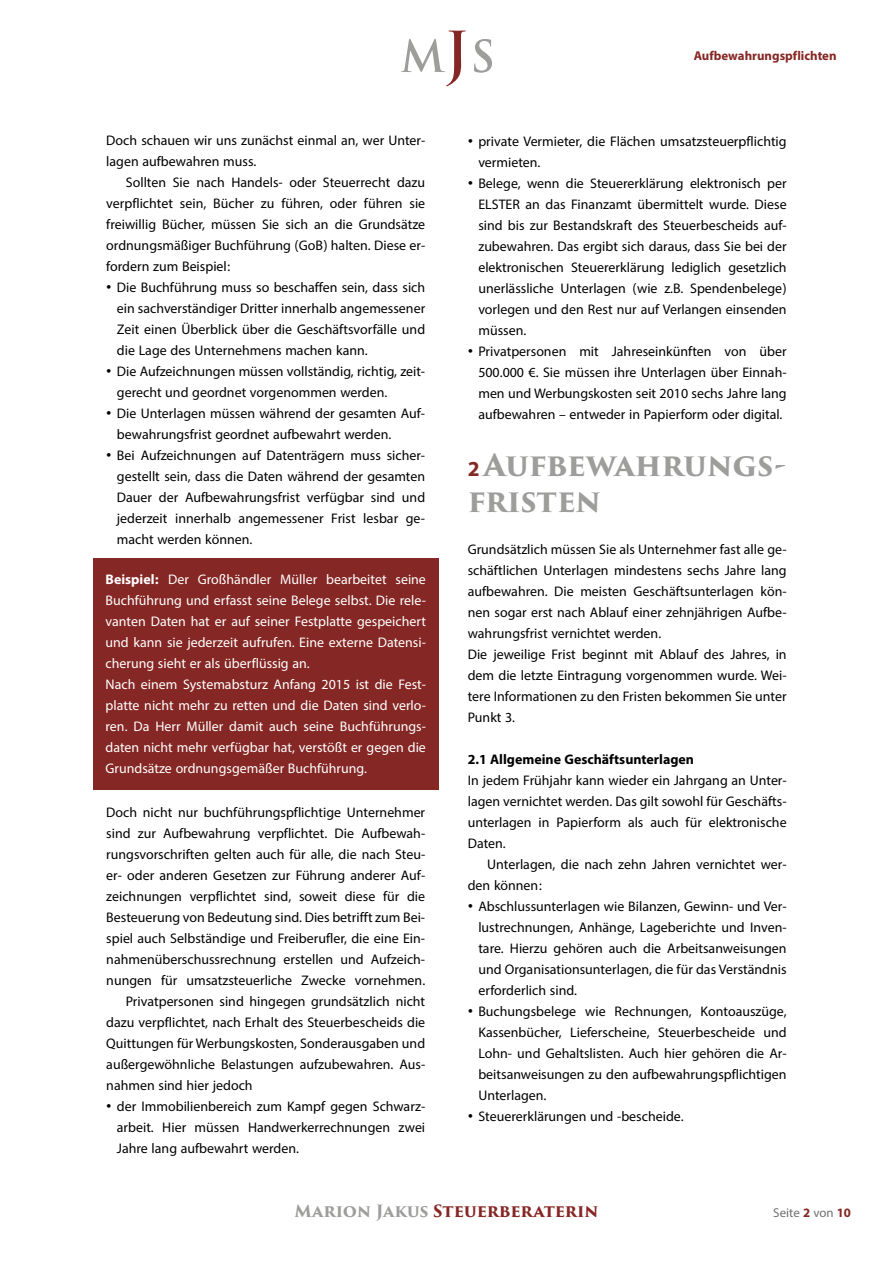
<style>
.page{position:relative;width:893px;height:1263px;background:#fff}
.page>*{position:absolute;margin:0;border:0;box-sizing:border-box;transform-origin:0 0}
.t1{font:700 30px/36px "Trajan Pro 3";letter-spacing:-.01em;color:#9d9d9c}
.t2{font:19.5px/21px "Myriad Arabic";color:#000;text-align:justify}
.t3{font:19.5px/21px "Myriad Arabic";color:#fff}
.t4{font:700 19.5px "Myriad Arabic";color:#000}
.t5{font:700 18px "Myriad Arabic";color:#852724}
.t6{font:18px "Myriad Arabic";color:#706f6f}
.t7{font:700 16.5px "Trajan Pro 3";letter-spacing:-.01em;color:#852724}
.s1{font-family:"Neutra Text"}
.s2{font-weight:700}
.s3{font-family:"Myriad Arabic";color:#852724}
.s4{color:#9d9d9c}
.s5{font-weight:700;color:#852724}
</style>
<div class="page">
<svg style="left:401px;top:31px;width:65px;height:55px"></svg>
<svg style="left:474px;top:39px;width:18px;height:34px"></svg>
<div style="left:93px;top:558px;width:346px;height:232px;background:#852724"></div>
<p class="t2" style="left:106px;top:130px;width:320px">Doch schauen wir uns zunächst einmal an, wer Unter&shy;lagen aufbewahren muss.</p>
<p class="t2" style="left:106px;top:172px;width:320px;text-indent:20px">Sollten Sie nach Handels- oder Steuerrecht dazu verpflichtet sein, Bücher zu führen, oder führen sie freiwillig Bücher, müssen Sie sich an die Grundsätze ordnungsmäßiger Buchführung (GoB) halten. Diese er&shy;fordern zum Beispiel:</p>
<p class="t2" style="left:117px;top:277px;width:310px;text-indent:-11px"><span class="s1">•</span> Die Buchführung muss so beschaffen sein, dass sich ein sachverständiger Dritter innerhalb angemessener Zeit einen Überblick über die Geschäftsvorfälle und die Lage des Unternehmens machen kann.</p>
<p class="t2" style="left:117px;top:361px;width:310px;text-indent:-11px"><span class="s1">•</span> Die Aufzeichnungen müssen vollständig, richtig, zeit&shy;gerecht und geordnet vorgenommen werden.</p>
<p class="t2" style="left:117px;top:403px;width:310px;text-indent:-11px"><span class="s1">•</span> Die Unterlagen müssen während der gesamten Auf&shy;bewahrungsfrist geordnet aufbewahrt werden.</p>
<p class="t2" style="left:117px;top:445px;width:310px;text-indent:-11px"><span class="s1">•</span> Bei Aufzeichnungen auf Datenträgern muss sicher&shy;gestellt sein, dass die Daten während der gesamten Dauer der Aufbewahrungsfrist verfügbar sind und jederzeit innerhalb angemessener Frist lesbar ge&shy;macht werden können.</p>
<p class="t3" style="left:106px;top:569px;width:322px"><span class="s2">Beispiel:</span> Der Großhändler Müller bearbeitet seine Buchführung und erfasst seine Belege selbst. Die rele&shy;vanten Daten hat er auf seiner Festplatte gespeichert und kann sie jederzeit aufrufen. Eine externe Datensi&shy;cherung sieht er als überflüssig an.<br>Nach einem Systemabsturz Anfang 2015 ist die Fest&shy;platte nicht mehr zu retten und die Daten sind verlo&shy;ren. Da Herr Müller damit auch seine Buchführungs&shy;daten nicht mehr verfügbar hat, verstößt er gegen die Grundsätze ordnungsgemäßer Buchführung.</p>
<p class="t2" style="left:106px;top:802px;width:320px">Doch nicht nur buchführungspflichtige Unternehmer</p>
<p class="t2" style="left:106px;top:823px;width:320px">sind zur Aufbewahrung verpflichtet. Die Aufbewah-</p>
<p class="t2" style="left:106px;top:844px;width:320px">rungsvorschriften gelten auch für alle, die nach Steu-</p>
<p class="t2" style="left:106px;top:865px;width:320px">er- oder anderen Gesetzen zur Führung anderer Auf-</p>
<p class="t2" style="left:106px;top:886px;width:320px">zeichnungen verpflichtet sind, soweit diese für die</p>
<p class="t2" style="left:106px;top:907px;width:320px">Besteuerung von Bedeutung sind. Dies betrifft zum Bei-</p>
<p class="t2" style="left:106px;top:928px;width:320px">spiel auch Selbständige und Freiberufler, die eine Ein-</p>
<p class="t2" style="left:106px;top:949px;width:320px">nahmenüberschussrechnung erstellen und Aufzeich-</p>
<p class="t2" style="left:106px;top:970px;width:320px">nungen für umsatzsteuerliche Zwecke vornehmen.</p>
<p class="t2" style="left:126px;top:991px;width:301px">Privatpersonen sind hingegen grundsätzlich nicht</p>
<p class="t2" style="left:106px;top:1012px;width:320px">dazu verpflichtet, nach Erhalt des Steuerbescheids die</p>
<p class="t2" style="left:106px;top:1033px;width:320px">Quittungen für Werbungskosten, Sonderausgaben und</p>
<p class="t2" style="left:106px;top:1054px;width:320px">außergewöhnliche Belastungen aufzubewahren. Aus-</p>
<p class="t2" style="left:106px;top:1075px;width:148px">nahmen sind hier jedoch</p>
<p class="t2" style="left:117px;top:1096px;width:310px;text-indent:-11px"><span class="s1">•</span> der Immobilienbereich zum Kampf gegen Schwarz&shy;arbeit. Hier müssen Handwerkerrechnungen zwei Jahre lang aufbewahrt werden.</p>
<p class="t5" style="left:694px;top:43px;width:144px">Aufbewahrungspflichten</p>
<p class="t2" style="left:478px;top:130px;width:310px;text-indent:-11px"><span class="s1">•</span> private Vermieter, die Flächen umsatzsteuerpflichtig vermieten.</p>
<p class="t2" style="left:478px;top:172px;width:310px;text-indent:-11px"><span class="s1">•</span> Belege, wenn die Steuererklärung elektronisch per ELSTER an das Finanzamt übermittelt wurde. Diese sind bis zur Bestandskraft des Steuerbescheids auf&shy;zubewahren. Das ergibt sich daraus, dass Sie bei der elektronischen Steuererklärung lediglich gesetzlich unerlässliche Unterlagen (wie z.B. Spendenbelege) vorlegen und den Rest nur auf Verlangen einsenden müssen.</p>
<p class="t2" style="left:468px;top:340px;width:320px;text-align:center"><span class="s1">•</span> Privatpersonen mit Jahreseinkünften von über 500.000 €. Sie müssen ihre Unterlagen über Einnah&shy;men und Werbungskosten seit 2010 sechs Jahre lang aufbewahren – entweder in Papierform oder digital.</p>
<h1 class="t1" style="left:468px;top:447px;width:320px"><span class="s3">2</span> Aufbewahrungs&shy;fristen</h1>
<p class="t2" style="left:468px;top:538px;width:320px;text-align:left">Grundsätzlich müssen Sie als Unternehmer fast alle ge&shy;schäftlichen Unterlagen mindestens sechs Jahre lang aufbewahren. Die meisten Geschäftsunterlagen kön&shy;nen sogar erst nach Ablauf einer zehnjährigen Aufbe&shy;wahrungsfrist vernichtet werden.<br>Die jeweilige Frist beginnt mit Ablauf des Jahres, in dem die letzte Eintragung vorgenommen wurde. Wei&shy;tere Informationen zu den Fristen bekommen Sie unter Punkt 3.</p>
<p class="t4" style="left:468px;top:745px;width:228px">2.1 Allgemeine Geschäftsunterlagen</p>
<p class="t2" style="left:468px;top:769px;width:320px">In jedem Frühjahr kann wieder ein Jahrgang an Unter&shy;lagen vernichtet werden. Das gilt sowohl für Geschäfts&shy;unterlagen in Papierform als auch für elektronische Daten.</p>
<p class="t2" style="left:468px;top:853px;width:320px;text-indent:19px">Unterlagen, die nach zehn Jahren vernichtet wer&shy;den können:</p>
<p class="t2" style="left:478px;top:895px;width:310px;text-indent:-11px"><span class="s1">•</span> Abschlussunterlagen wie Bilanzen, Gewinn- und Ver&shy;lustrechnungen, Anhänge, Lageberichte und Inven&shy;tare. Hierzu gehören auch die Arbeitsanweisungen und Organisationsunterlagen, die für das Verständnis erforderlich sind.</p>
<p class="t2" style="left:478px;top:1000px;width:310px;text-indent:-11px"><span class="s1">•</span> Buchungsbelege wie Rechnungen, Kontoauszüge, Kassenbücher, Lieferscheine, Steuerbescheide und Lohn- und Gehaltslisten. Auch hier gehören die Ar&shy;beitsanweisungen zu den aufbewahrungspflichtigen Unterlagen.</p>
<p class="t2" style="left:468px;top:1105px;width:217px"><span class="s1">•</span> Steuererklärungen und -bescheide.</p>
<p class="t7" style="left:295px;top:1199px;width:305px"><span class="s4">Marion Jakus</span> Steuerberaterin</p>
<p class="t6" style="left:773px;top:1201px;width:79px">Seite <span class="s5">2</span> von <span class="s5">10</span></p>
</div>
